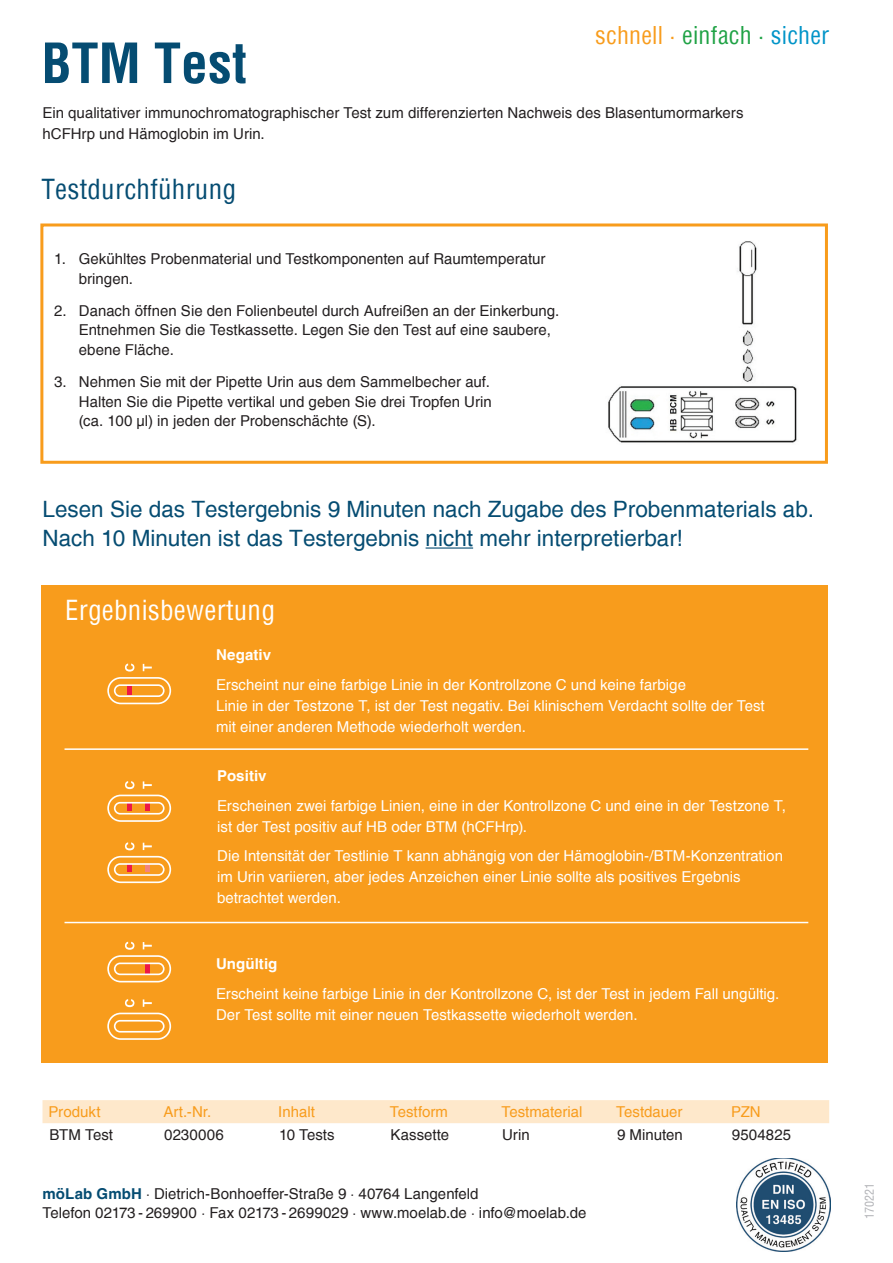
<style>
.page{position:relative;width:893px;height:1263px;background:#fff}
.page>*{position:absolute;margin:0;border:0;box-sizing:border-box;transform-origin:0 0}
.t1{font:700 condensed 54px "Helvetica";color:#054c72}
.t2{font:condensed 27px "Helvetica";letter-spacing:.01em;color:#fff}
.t3{font:condensed 27px "Helvetica";letter-spacing:.01em;color:#054c72}
.t4{font:condensed 24px "Helvetica";letter-spacing:.01em;color:#f89c1c}
.t5{font:22.5px/28.5px "Helvetica";color:#054c72}
.t6{font:15px/19.5px "Helvetica";color:#231f20}
.t7{font:15px/21px "Helvetica";color:#fff}
.t8{font:15px "Helvetica";color:#f89c1c}
.t9{font:700 15px "Helvetica";letter-spacing:.005em;color:#fff}
.t10{font:15px "Helvetica";letter-spacing:.02em;color:#231f20}
.t11{font:condensed 12px "Helvetica";color:#b2b3b7}
.s1{color:#1fa245}
.s2{color:#0094c8}
.s3{font-weight:700;color:#054c72}
.s4{font-stretch:condensed}
</style>
<div class="page">
<hr style="left:426px;top:547px;width:47px;height:2px;background:#054c72">
<div style="left:40px;top:223px;width:788px;height:241px;border:3px solid #f89c1c"></div>
<img style="left:608px;top:241px;width:189px;height:202px">
<div style="left:41px;top:585px;width:787px;height:477px;background:#f89c1c"></div>
<svg style="left:107px;top:677px;width:64px;height:27px"></svg>
<svg style="left:125px;top:663px;width:9px;height:8px"></svg>
<svg style="left:143px;top:664px;width:9px;height:7px"></svg>
<svg style="left:107px;top:795px;width:64px;height:27px"></svg>
<svg style="left:125px;top:781px;width:9px;height:8px"></svg>
<svg style="left:143px;top:781px;width:9px;height:8px"></svg>
<svg style="left:107px;top:856px;width:64px;height:27px"></svg>
<svg style="left:125px;top:842px;width:9px;height:8px"></svg>
<svg style="left:143px;top:843px;width:9px;height:7px"></svg>
<svg style="left:107px;top:942px;width:64px;height:40px"></svg>
<svg style="left:107px;top:1013px;width:64px;height:27px"></svg>
<svg style="left:125px;top:999px;width:9px;height:8px"></svg>
<svg style="left:143px;top:999px;width:9px;height:8px"></svg>
<hr style="left:65px;top:748px;width:743px;height:2px;background:#fff">
<hr style="left:65px;top:922px;width:743px;height:1px;background:#fff">
<div style="left:43px;top:1100px;width:786px;height:23px;background:#fee8cb"></div>
<img style="left:737px;top:1158px;width:93px;height:93px">
<h1 class="t1" style="left:41px;top:28px;width:207px">BTM Test</h1>
<h3 class="t4" style="left:595px;top:19px;width:236px">schnell · <span class="s1">einfach ·</span> <span class="s2">sicher</span></h3>
<p class="t6" style="left:43px;top:102px;width:702px;line-height:21px">Ein qualitativer immunochromatographischer Test zum differenzierten Nachweis des Blasentumormarkers hCFHrp und Hämoglobin im Urin.</p>
<h2 class="t3" style="left:41px;top:171px;width:196px">Testdurchführung</h2>
<p class="t6" style="left:79px;top:249px;width:468px;text-indent:-25px">1. Gekühltes Probenmaterial und Testkomponenten auf Raumtemperatur bringen.</p>
<p class="t6" style="left:79px;top:301px;width:482px;text-indent:-25px">2. Danach öffnen Sie den Folienbeutel durch Aufreißen an der Einkerbung.<br>Entnehmen Sie die Testkassette. Legen Sie den Test auf eine saubere, ebene Fläche.</p>
<p class="t6" style="left:79px;top:372px;width:414px;text-indent:-25px">3. Nehmen Sie mit der Pipette Urin aus dem Sammelbecher auf.<br>Halten Sie die Pipette vertikal und geben Sie drei Tropfen Urin (ca. 100 µl) in jeden der Probenschächte (S).</p>
<h3 class="t5" style="left:43px;top:495px;width:773px">Lesen Sie das Testergebnis 9 Minuten nach Zugabe des Probenmaterials ab.<br>Nach 10 Minuten ist das Testergebnis nicht mehr interpretierbar!</h3>
<h2 class="t2" style="left:65px;top:593px;width:211px">Ergebnisbewertung</h2>
<p class="t9" style="left:216px;top:645px;width:57px">Negativ</p>
<p class="t7" style="left:216px;top:674px;width:550px">Erscheint nur eine farbige Linie in der Kontrollzone C und keine farbige<br>Linie in der Testzone T, ist der Test negativ. Bei klinischem Verdacht sollte der Test mit einer anderen Methode wiederholt werden.</p>
<p class="t9" style="left:217px;top:767px;width:51px">Positiv</p>
<p class="t7" style="left:217px;top:795px;width:570px">Erscheinen zwei farbige Linien, eine in der Kontrollzone C und eine in der Testzone T, ist der Test positiv auf HB oder BTM (hCFHrp).</p>
<p class="t7" style="left:217px;top:845px;width:567px">Die Intensität der Testlinie T kann abhängig von der Hämoglobin-/BTM-Konzentration im Urin variieren, aber jedes Anzeichen einer Linie sollte als positives Ergebnis betrachtet werden.</p>
<p class="t9" style="left:216px;top:955px;width:63px">Ungültig</p>
<p class="t7" style="left:216px;top:983px;width:565px">Erscheint keine farbige Linie in der Kontrollzone C, ist der Test in jedem Fall ungültig.<br>Der Test sollte mit einer neuen Testkassette wiederholt werden.</p>
<p class="t8" style="left:49px;top:1103px;width:54px">Produkt</p>
<p class="t8" style="left:163px;top:1103px;width:49px">Art.-Nr.</p>
<p class="t8" style="left:278px;top:1103px;width:38px">Inhalt</p>
<p class="t8" style="left:390px;top:1103px;width:60px">Testform</p>
<p class="t8" style="left:501px;top:1103px;width:83px">Testmaterial</p>
<p class="t8" style="left:616px;top:1103px;width:68px">Testdauer</p>
<p class="t8" style="left:731px;top:1103px;width:31px">PZN</p>
<p class="t6" style="left:49px;top:1125px;width:65px">BTM Test</p>
<p class="t10" style="left:164px;top:1126px;width:61px">0230006</p>
<p class="t6" style="left:279px;top:1125px;width:57px">10 Tests</p>
<p class="t6" style="left:391px;top:1125px;width:60px">Kassette</p>
<p class="t6" style="left:502px;top:1125px;width:29px">Urin</p>
<p class="t6" style="left:617px;top:1125px;width:67px">9 Minuten</p>
<p class="t6" style="left:732px;top:1125px;width:61px">9504825</p>
<p class="t6" style="left:43px;top:1184px;width:545px"><span class="s3">möLab GmbH</span> <span class="s4">·</span> Dietrich-Bonhoeffer-Straße 9 <span class="s4">·</span> 40764 Langenfeld<br>Telefon 02173 - 269900 <span class="s4">·</span> Fax 02173 - 2699029 <span class="s4">·</span> www.moelab.de <span class="s4">·</span> info@moelab.de</p>
<p class="t11" style="left:862px;top:1219px;width:37px;rotate:-90deg">170221</p>
</div>
